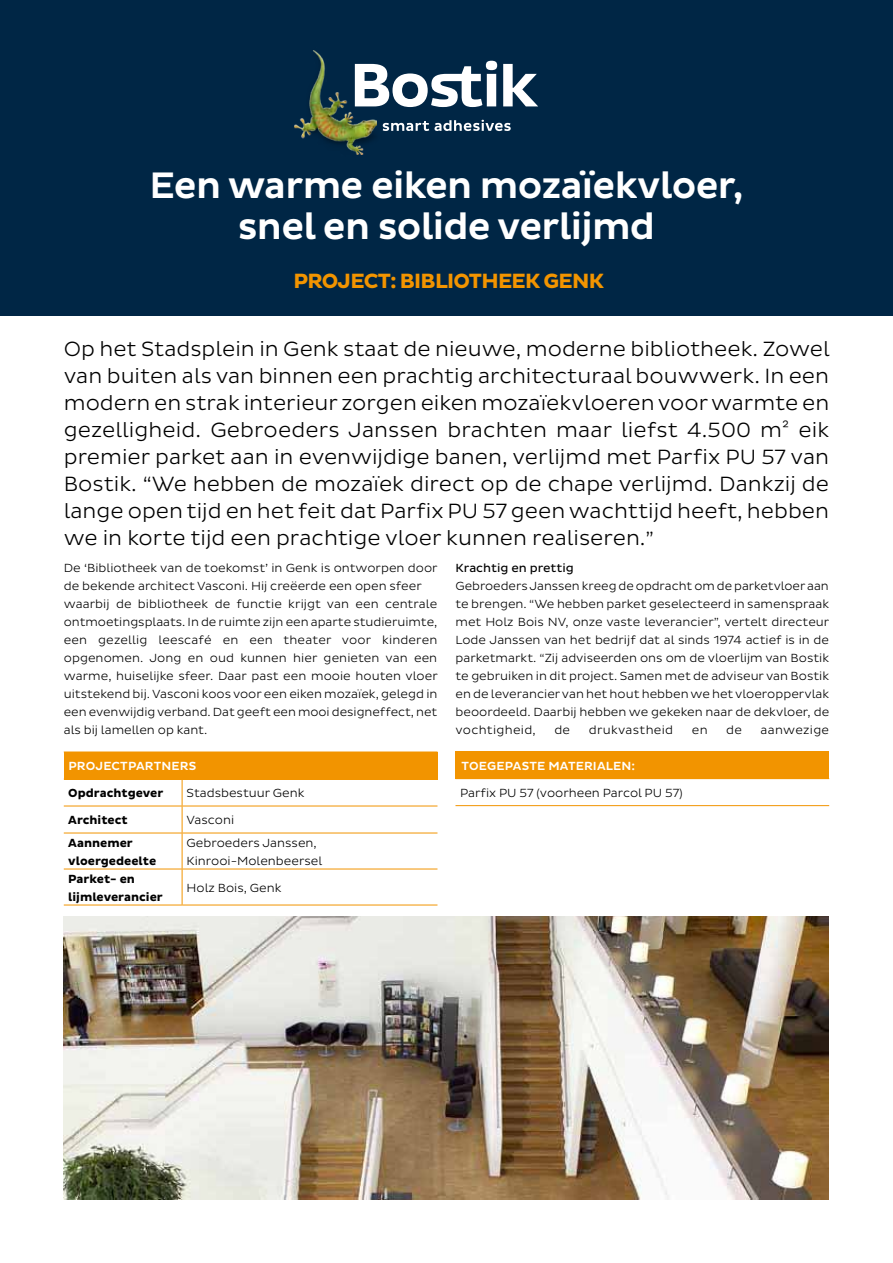
<style>
.page{position:relative;width:893px;height:1263px;background:#fff}
.page>*{position:absolute;margin:0;border:0;box-sizing:border-box;transform-origin:0 0}
.t1{font:500 37.5px/40.5px "Bostik";letter-spacing:-.02em;color:#fff;text-align:center}
.t2{font:300 21px/27px "Bostik";color:#000;text-align:justify}
.t3{font:700 21px "Bostik";letter-spacing:-.035em;color:#f29400}
.t4{font:300 12px/18px "Bostik";color:#000}
.t5{font:700 12px/18px "Bostik";color:#000}
.t6{font:500 12px "Bostik";letter-spacing:.015em;color:#fff}
.t7{font:300 12px "Bostik";letter-spacing:.025em;color:#000}
.t8{font:12px "Bostik";color:#000}
.s1{font-size:19.5px}
</style>
<div class="page">
<div style="left:0;top:0;width:893px;height:316px;background:#002645"></div>
<img style="left:64px;top:916px;width:764px;height:283px">
<div style="left:64px;top:752px;width:373px;height:27px;background:#f29400"></div>
<hr style="left:64px;top:779px;width:118px;height:1px;background:#f29400">
<hr style="left:182px;top:779px;width:255px;height:1px;background:#f29400">
<hr style="left:64px;top:806px;width:118px;height:1px;background:#f29400">
<hr style="left:64px;top:833px;width:118px;height:1px;background:#f29400">
<svg style="left:182px;top:780px;width:1px;height:53px"></svg>
<hr style="left:182px;top:833px;width:1px;height:36px;background:#f29400">
<hr style="left:182px;top:806px;width:255px;height:1px;background:#f29400">
<hr style="left:182px;top:833px;width:255px;height:1px;background:#f29400">
<hr style="left:64px;top:869px;width:118px;height:1px;background:#f29400">
<hr style="left:64px;top:905px;width:118px;height:1px;background:#f29400">
<hr style="left:182px;top:869px;width:1px;height:36px;background:#f29400">
<hr style="left:182px;top:869px;width:255px;height:1px;background:#f29400">
<hr style="left:182px;top:905px;width:255px;height:1px;background:#f29400">
<div style="left:455px;top:752px;width:374px;height:27px;background:#f29400"></div>
<hr style="left:455px;top:805px;width:374px;height:1px;background:#f29400">
<img style="left:295px;top:51px;width:82px;height:103px">
<svg style="left:383px;top:121px;width:46px;height:10px"></svg>
<svg style="left:435px;top:120px;width:76px;height:11px"></svg>
<svg style="left:355px;top:61px;width:183px;height:46px"></svg>
<h1 class="t1" style="left:149px;top:166px;width:596px">Een warme eiken mozaïekvloer, snel en solide verlijmd</h1>
<h2 class="t3" style="left:293px;top:269px;width:312px">Project: Bibliotheek Genk</h2>
<p class="t2" style="left:64px;top:335px;width:767px">Op het Stadsplein in Genk staat de nieuwe, moderne bibliotheek. Zowel van buiten als van binnen een prachtig architecturaal bouwwerk. In een modern en strak interieur zorgen eiken mozaïekvloeren voor warmte en gezelligheid. Gebroeders Janssen brachten maar liefst 4.500 m² eik premier parket aan in evenwijdige banen, verlijmd met Parfix PU 57 van Bostik. “We hebben de mozaïek direct op de chape verlijmd. Dankzij de lange open tijd en het feit dat Parfix PU 57 geen wachttijd heeft, hebben we in korte tijd een prachtige vloer kunnen realiseren.<span class="s1">”</span></p>
<p class="t4" style="left:64px;top:559px;width:376px">De ‘Bibliotheek van de toekomst’ in Genk is ontworpen door de bekende architect Vasconi. Hij creëerde een open sfeer waarbij de bibliotheek de functie krijgt van een centrale ontmoetingsplaats. In de ruimte zijn een aparte studieruimte, een gezellig leescafé en een theater voor kinderen opgenomen. Jong en oud kunnen hier genieten van een warme, huiselijke sfeer. Daar past een mooie houten vloer uitstekend bij. Vasconi koos voor een eiken mozaïek, gelegd in een evenwijdig verband. Dat geeft een mooi designeffect, net als bij lamellen op kant.</p>
<p class="t8" style="left:455px;top:561px;width:120px">Krachtig en prettig</p>
<p class="t4" style="left:455px;top:577px;width:375px;text-align:justify">Gebroeders Janssen kreeg de opdracht om de parketvloer aan te brengen. “We hebben parket geselecteerd in samenspraak met Holz Bois NV, onze vaste leverancier”, vertelt directeur Lode Janssen van het bedrijf dat al sinds 1974 actief is in de parketmarkt. “Zij adviseerden ons om de vloerlijm van Bostik te gebruiken in dit project. Samen met de adviseur van Bostik en de leverancier van het hout hebben we het vloeroppervlak beoordeeld. Daarbij hebben we gekeken naar de dekvloer, de vochtigheid,</p>
<p class="t4" style="left:554px;top:721px;width:17px">de</p>
<p class="t7" style="left:589px;top:723px;width:86px">drukvastheid</p>
<p class="t4" style="left:692px;top:721px;width:17px">en</p>
<p class="t4" style="left:726px;top:721px;width:17px">de</p>
<p class="t7" style="left:761px;top:723px;width:70px">aanwezige</p>
<p class="t6" style="left:68px;top:759px;width:129px">Projectpartners</p>
<p class="t5" style="left:68px;top:784px;width:97px">Opdrachtgever</p>
<p class="t4" style="left:187px;top:784px;width:119px">Stadsbestuur Genk</p>
<p class="t5" style="left:68px;top:811px;width:61px">Architect</p>
<p class="t4" style="left:187px;top:811px;width:49px">Vasconi</p>
<p class="t5" style="left:68px;top:834px;width:89px">Aannemer vloergedeelte</p>
<p class="t4" style="left:187px;top:833px;width:137px">Gebroeders Janssen,<br>Kinrooi-Molenbeersel</p>
<p class="t5" style="left:68px;top:870px;width:96px">Parket- en lijmleverancier</p>
<p class="t4" style="left:187px;top:878px;width:96px">Holz Bois, Genk</p>
<p class="t6" style="left:462px;top:759px;width:175px">Toegepaste materialen:</p>
<p class="t4" style="left:460px;top:784px;width:224px">Parfix PU 57 (voorheen Parcol PU 57)</p>
</div>
